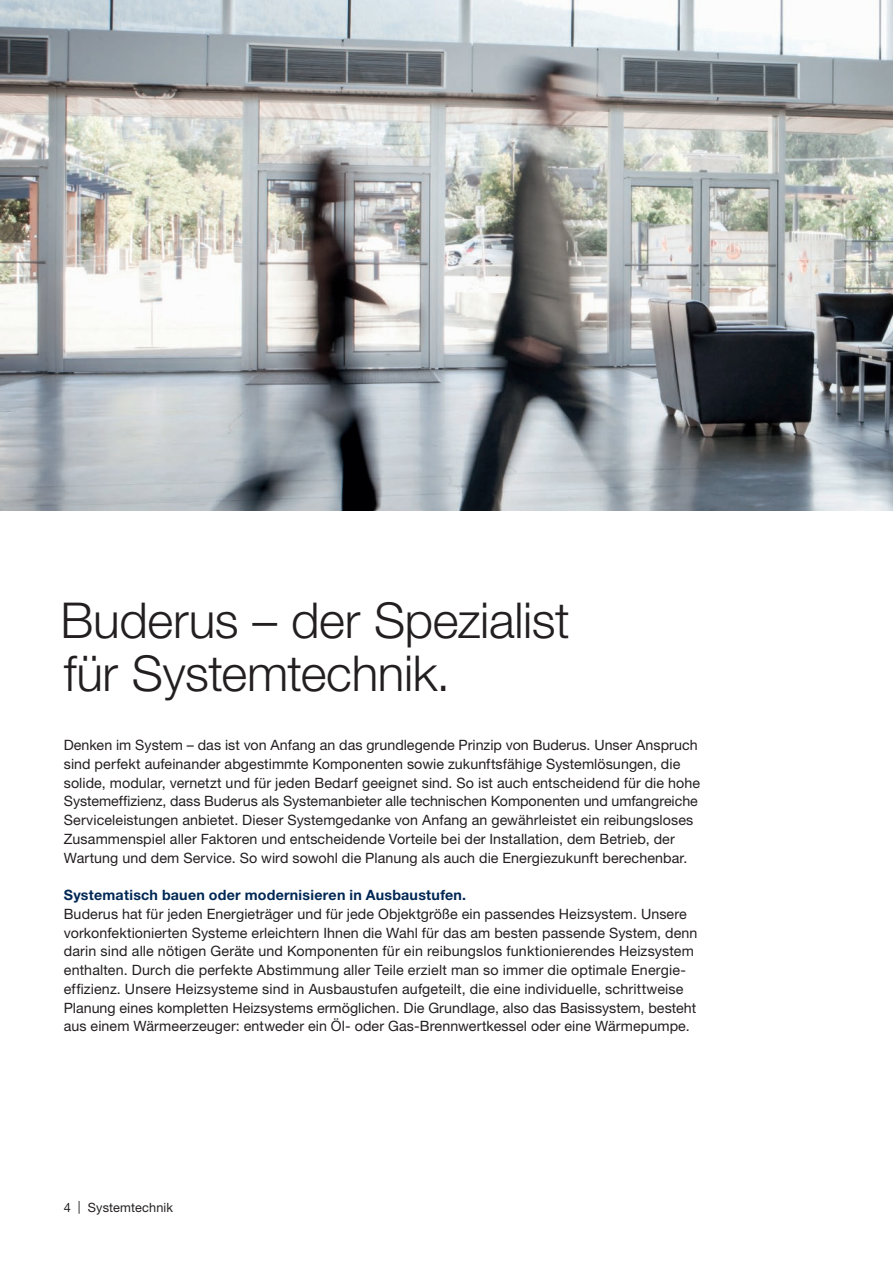
<style>
.page{position:relative;width:893px;height:1263px;background:#fff}
.page>*{position:absolute;margin:0;border:0;box-sizing:border-box;transform-origin:0 0}
.t1{font:300 49.5px/52.5px "Helvetica Neue LT Pro";letter-spacing:-.01em;color:#231f20}
.t2{font:14.25px/18.8px "Helvetica Neue LT Pro";letter-spacing:.005em;color:#231f20}
.t3{font:700 14.25px "Helvetica Neue LT Pro";letter-spacing:.015em;color:#002855}
.t4{font:12.75px "Helvetica Neue LT Pro";letter-spacing:.01em;color:#231f20}
</style>
<div class="page">
<img style="left:0;top:0;width:893px;height:510px">
<h1 class="t1" style="left:61px;top:593px;width:511px">Buderus – der Spezialist für Systemtechnik.</h1>
<p class="t2" style="left:64px;top:735px;width:638px">Denken im System – das ist von Anfang an das grundlegende Prinzip von Buderus. Unser Anspruch sind perfekt aufeinander abgestimmte Komponenten sowie zukunftsfähige Systemlösungen, die solide, modular, vernetzt und für jeden Bedarf geeignet sind. So ist auch entscheidend für die hohe Systemeffizienz, dass Buderus als Systemanbieter alle technischen Komponenten und umfangreiche Serviceleistungen anbietet. Dieser Systemgedanke von Anfang an gewährleistet ein reibungsloses Zusammenspiel aller Faktoren und entscheidende Vorteile bei der Installation, dem Betrieb, der Wartung und dem Service. So wird sowohl die Planung als auch die Energiezukunft berechenbar.</p>
<p class="t3" style="left:64px;top:886px;width:404px">Systematisch bauen oder modernisieren in Ausbaustufen.</p>
<p class="t2" style="left:64px;top:904px;width:635px">Buderus hat für jeden Energieträger und für jede Objektgröße ein passendes Heizsystem. Unsere vorkonfektionierten Systeme erleichtern Ihnen die Wahl für das am besten passende System, denn darin sind alle nötigen Geräte und Komponenten für ein reibungslos funktionierendes Heizsystem enthalten. Durch die perfekte Abstimmung aller Teile erzielt man so immer die optimale Energie&shy;effizienz. Unsere Heizsysteme sind in Ausbaustufen aufgeteilt, die eine individuelle, schrittweise Planung eines kompletten Heizsystems ermöglichen. Die Grundlage, also das Basissystem, besteht aus einem Wärmeerzeuger: entweder ein Öl- oder Gas-Brennwertkessel oder eine Wärmepumpe.</p>
<p class="t4" style="left:64px;top:1199px;width:111px">4 | Systemtechnik</p>
</div>
